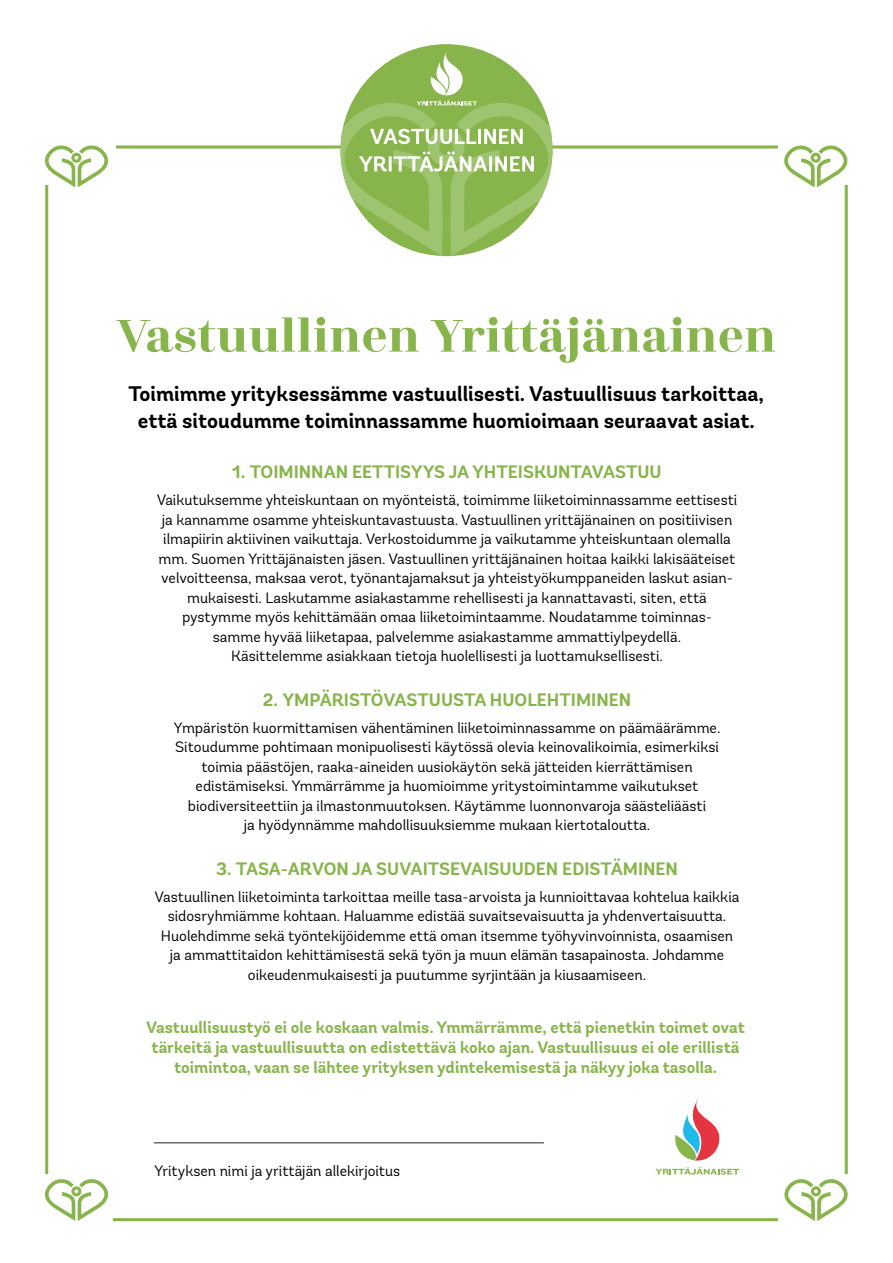
<style>
.page{position:relative;width:893px;height:1263px;background:#fff}
.page>*{position:absolute;margin:0;border:0;box-sizing:border-box;transform-origin:0 0}
.t1{font:700 51px "Zahrah";color:#87b54b}
.t2{font:700 21px/27px "Andes Rounded";color:#000;text-align:center}
.t3{font:700 18px "Andes Rounded";color:#87b54b}
.t4{font:700 16.5px/19.8px "Andes Rounded";color:#87b54b;text-align:center}
.t5{font:15px/19.5px "Andes Rounded";color:#000;text-align:center}
</style>
<div class="page">
<svg style="left:340px;top:51px;width:212px;height:205px"></svg>
<svg style="left:656px;top:1167px;width:83px;height:8px"></svg>
<svg style="left:675px;top:1099px;width:44px;height:62px"></svg>
<hr style="left:154px;top:1142px;width:390px;height:1px;background:#222221">
<svg style="left:784px;top:145px;width:64px;height:42px"></svg>
<svg style="left:44px;top:145px;width:65px;height:42px"></svg>
<svg style="left:44px;top:1179px;width:64px;height:42px"></svg>
<svg style="left:784px;top:1179px;width:64px;height:42px"></svg>
<h1 class="t1" style="left:116px;top:307px;width:661px">Vastuullinen Yrittäjänainen</h1>
<h2 class="t2" style="left:129px;top:381px;width:637px">Toimimme yrityksessämme vastuullisesti. Vastuullisuus tarkoittaa, että sitoudumme toiminnassamme huomioimaan seuraavat asiat.</h2>
<p class="t3" style="left:232px;top:461px;width:431px">1. TOIMINNAN EETTISYYS JA YHTEISKUNTAVASTUU</p>
<p class="t5" style="left:157px;top:490px;width:582px">Vaikutuksemme yhteiskuntaan on myönteistä, toimimme liiketoiminnassamme eettisesti ja kannamme osamme yhteiskuntavastuusta. Vastuullinen yrittäjänainen on positiivisen ilmapiirin aktiivinen vaikuttaja. Verkostoidumme ja vaikutamme yhteiskuntaan olemalla mm. Suomen Yrittäjänaisten jäsen. Vastuullinen yrittäjänainen hoitaa kaikki lakisääteiset velvoitteensa, maksaa verot, työnantajamaksut ja yhteistyökumppaneiden laskut asian&shy;mukaisesti. Laskutamme asiakastamme rehellisesti ja kannattavasti, siten, että pystymme myös kehittämään omaa liiketoimintaamme. Noudatamme toiminnas&shy;samme hyvää liiketapaa, palvelemme asiakastamme ammattiylpeydellä.<br>Käsittelemme asiakkaan tietoja huolellisesti ja luottamuksellisesti.</p>
<p class="t3" style="left:263px;top:688px;width:370px">2. YMPÄRISTÖVASTUUSTA HUOLEHTIMINEN</p>
<p class="t5" style="left:174px;top:718px;width:548px">Ympäristön kuormittamisen vähentäminen liiketoiminnassamme on päämäärämme.<br>Sitoudumme pohtimaan monipuolisesti käytössä olevia keinovalikoimia, esimerkiksi toimia päästöjen, raaka-aineiden uusiokäytön sekä jätteiden kierrättämisen edistämiseksi. Ymmärrämme ja huomioimme yritystoimintamme vaikutukset biodiversiteettiin ja ilmastonmuutoksen. Käytämme luonnonvaroja säästeliäästi<br>ja hyödynnämme mahdollisuuksiemme mukaan kiertotaloutta.</p>
<p class="t3" style="left:216px;top:857px;width:464px">3. TASA-ARVON JA SUVAITSEVAISUUDEN EDISTÄMINEN</p>
<p class="t5" style="left:155px;top:886px;width:586px">Vastuullinen liiketoiminta tarkoittaa meille tasa-arvoista ja kunnioittavaa kohtelua kaikkia sidosryhmiämme kohtaan. Haluamme edistää suvaitsevaisuutta ja yhdenvertaisuutta.<br>Huolehdimme sekä työntekijöidemme että oman itsemme työhyvinvoinnista, osaamisen ja ammattitaidon kehittämisestä sekä työn ja muun elämän tasapainosta. Johdamme oikeudenmukaisesti ja puutumme syrjintään ja kiusaamiseen.</p>
<p class="t4" style="left:146px;top:1018px;width:600px">Vastuullisuustyö ei ole koskaan valmis. Ymmärrämme, että pienetkin toimet ovat tärkeitä ja vastuullisuutta on edistettävä koko ajan. Vastuullisuus ei ole erillistä toimintoa, vaan se lähtee yrityksen ydintekemisestä ja näkyy joka tasolla.</p>
<p class="t5" style="left:154px;top:1160px;width:248px">Yrityksen nimi ja yrittäjän allekirjoitus</p>
</div>
